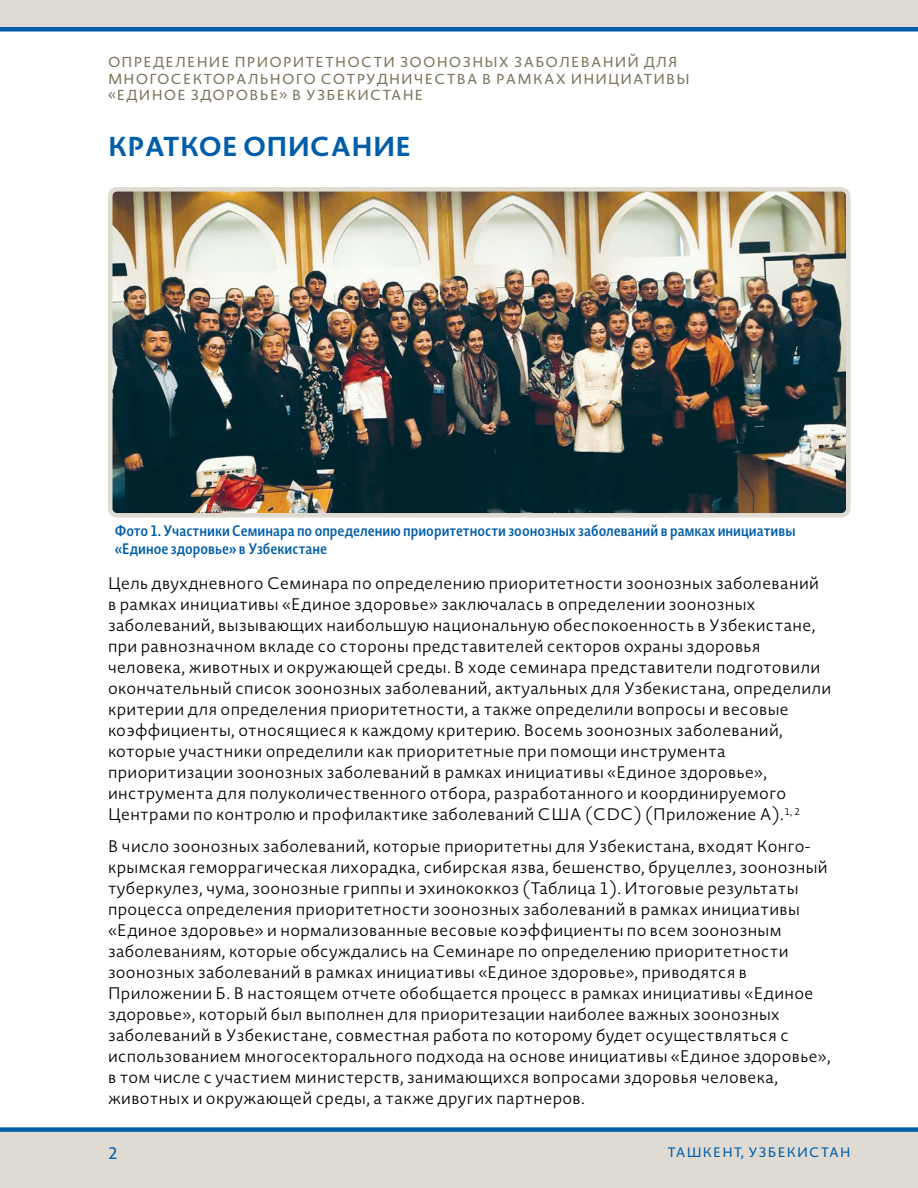
<style>
.page{position:relative;width:918px;height:1188px;background:#fff}
.page>*{position:absolute;margin:0;border:0;box-sizing:border-box;transform-origin:0 0}
.t1{font:700 27px "Novel Sans Cy";letter-spacing:.01em;color:#005daa}
.Body_Text{font:300 16.5px/21px "Novel Sans Cy";letter-spacing:.02em;color:#000}
.t2{font:16.5px "Novel Sans Cy";color:#005daa}
.Figure_Title{font:600 15px/18px "Novel Sans Cy X Cnd";color:#005daa}
.t3{font:14.25px/16.5px "Novel Sans Cy";letter-spacing:.08em;color:#7b755b}
.t4{font:13.5px "Novel Sans Cy";letter-spacing:.08em;color:#005daa}
</style>
<div class="page">
<div style="left:0;top:1132px;width:918px;height:56px;background:#e0dbd2"></div>
<div style="left:0;top:0;width:918px;height:27px;background:#e0dbd2"></div>
<div style="left:0;top:1127px;width:918px;height:5px;background:#005daa"></div>
<div style="left:0;top:27px;width:918px;height:5px;background:#005daa"></div>
<img style="left:113px;top:192px;width:732px;height:321px">
<div style="left:108px;top:187px;width:742px;height:331px;border:4px solid #e0dbd2;border-radius:7px"></div>
<p class="t3" style="left:108px;top:55px;width:583px">ОПРЕДЕЛЕНИE ПРИОРИТЕТНОСТИ ЗООНОЗНЫХ ЗАБОЛЕВАНИЙ ДЛЯ<br>МНОГОСЕКТОРАЛЬНОГО СОТРУДНИЧЕСТВА В РАМКАХ ИНИЦИАТИВЫ «ЕДИНОЕ ЗДОРОВЬЕ» В УЗБЕКИСТАНЕ</p>
<h2 class="t1" style="left:108px;top:126px;width:305px">КРАТКОЕ ОПИСАНИЕ</h2>
<p class="Figure_Title" style="left:115px;top:522px;width:682px">Фото 1. Участники Семинара по определению приоритетности зоонозных заболеваний в рамках инициативы «Единое здоровье» в Узбекистане</p>
<p class="Body_Text" style="left:108px;top:574px;width:725px">Цель двухдневного Семинара по определению приоритетности зоонозных заболеваний в рамках инициативы «Единое здоровье» заключалась в определении зоонозных заболеваний, вызывающих наибольшую национальную обеспокоенность в Узбекистане, при равнозначном вкладе со стороны представителей секторов охраны здоровья человека, животных и окружающей среды. В ходе семинара представители подготовили окончательный список зоонозных заболеваний, актуальных для Узбекистана, определили критерии для определения приоритетности, а также определили вопросы и весовые коэффициенты, относящиеся к каждому критерию. Восемь зоонозных заболеваний, которые участники определили как приоритетные при помощи инструмента приоритизации зоонозных заболеваний в рамках инициативы «Единое здоровье», инструмента для полуколичественного отбора, разработанного и координируемого Центрами по контролю и профилактике заболеваний США (CDC) (Приложение А).<sup>1,</sup> <sup>2</sup></p>
<p class="Body_Text" style="left:108px;top:836px;width:724px">В число зоонозных заболеваний, которые приоритетны для Узбекистана, входят Конго&shy;крымская геморрагическая лихорадка, сибирская язва, бешенство, бруцеллез, зоонозный туберкулез, чума, зоонозные гриппы и эхинококкоз (Таблица 1). Итоговые результаты процесса определения приоритетности зоонозных заболеваний в рамках инициативы «Единое здоровье» и нормализованные весовые коэффициенты по всем зоонозным заболеваниям, которые обсуждались на Семинаре по определению приоритетности зоонозных заболеваний в рамках инициативы «Единое здоровье», приводятся в Приложении Б. В настоящем отчете обобщается процесс в рамках инициативы «Единое здоровье», который был выполнен для приоритезации наиболее важных зоонозных заболеваний в Узбекистане, совместная работа по которому будет осуществляться с использованием многосекторального подхода на основе инициативы «Единое здоровье», в том числе с участием министерств, занимающихся вопросами здоровья человека, животных и окружающей среды, а также других партнеров.</p>
<p class="t2" style="left:108px;top:1142px;width:11px">2</p>
<p class="t4" style="left:668px;top:1142px;width:184px">ТАШКЕНТ, УЗБЕКИСТАН</p>
</div>
